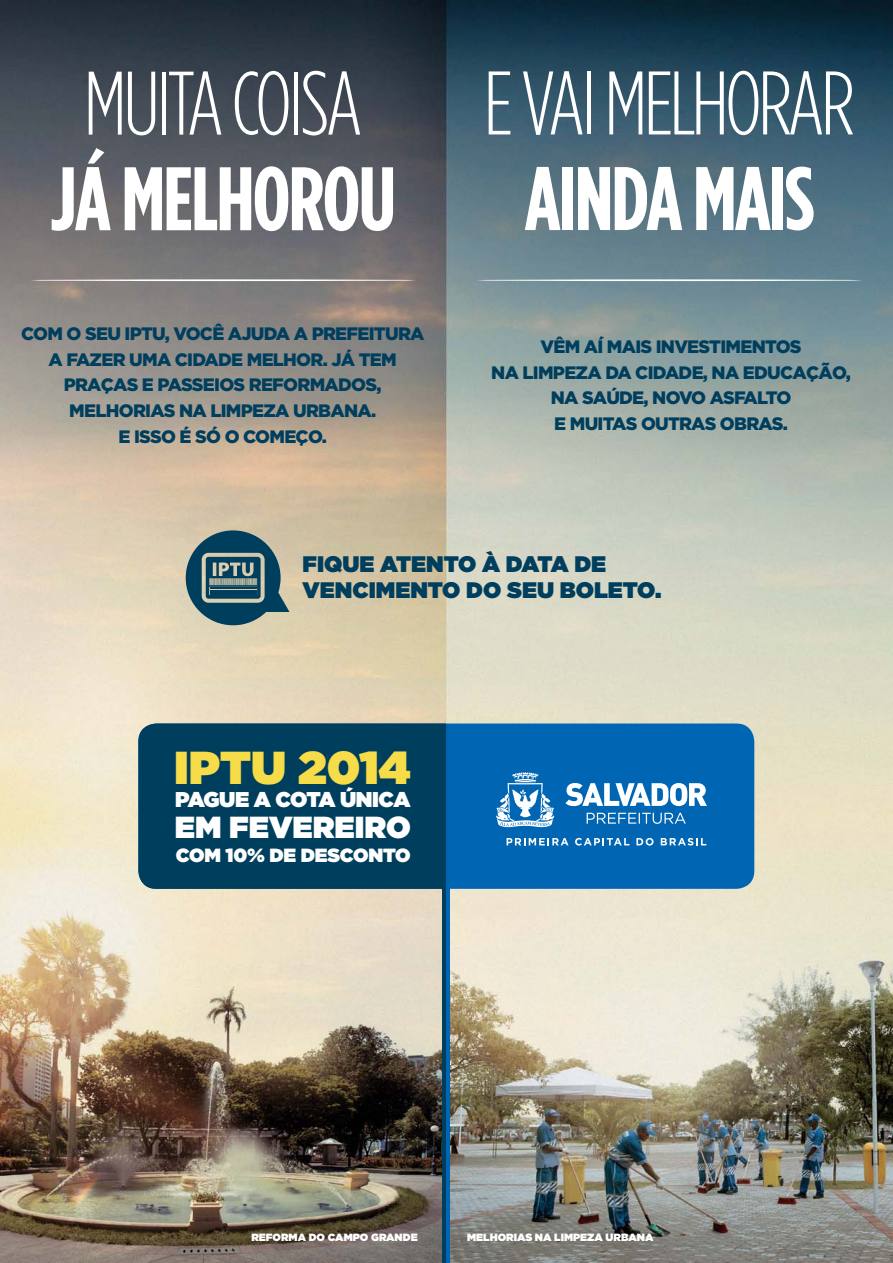
<style>
.page{position:relative;width:893px;height:1263px;background:#fff}
.page>*{position:absolute;margin:0;border:0;box-sizing:border-box;transform-origin:0 0}
.t1{font:300 condensed 90px "Gotham HTF";letter-spacing:-.04em;color:#fff}
.t2{font:700 condensed 90px "Gotham HTF";letter-spacing:-.02em;color:#fff}
.t3{font:900 46.2px "Gotham HTF";color:#f6dc48}
.t4{font:900 30.45px "Gotham HTF";color:#fff}
.t5{font:900 22.5px/25.2px "Gotham HTF";color:#003e5d}
.t6{font:900 21.45px "Gotham HTF";letter-spacing:-.03em;color:#fff}
.t7{font:900 19.05px "Gotham HTF";letter-spacing:-.01em;color:#fff}
.t8{font:900 18px/25.7px "Gotham HTF";letter-spacing:-.04em;color:#003e5d;text-align:center}
.t9{font:900 10.5px "Gotham HTF";color:#fff}
</style>
<div class="page">
<img style="left:0;top:0;width:892px;height:1263px">
<svg style="left:186px;top:530px;width:103px;height:95px;background:#56767d"></svg>
<div style="left:138px;top:724px;width:616px;height:165px;background:#0066b3;border-radius:18px"></div>
<div style="left:138px;top:724px;width:308px;height:165px;background:#003e5d"></div>
<hr style="left:442px;top:881px;width:4px;height:382px;background:#003e5d">
<hr style="left:446px;top:881px;width:4px;height:382px;background:#0066b3">
<svg style="left:506px;top:838px;width:62px;height:7px"></svg>
<svg style="left:575px;top:838px;width:54px;height:8px"></svg>
<svg style="left:636px;top:838px;width:17px;height:8px"></svg>
<svg style="left:661px;top:838px;width:45px;height:8px"></svg>
<svg style="left:496px;top:772px;width:59px;height:56px"></svg>
<svg style="left:565px;top:783px;width:142px;height:23px"></svg>
<svg style="left:587px;top:813px;width:99px;height:11px"></svg>
<hr style="left:30px;top:279px;width:386px;height:2px;background:#fff;border-radius:50%">
<hr style="left:476px;top:279px;width:387px;height:2px;background:#fff;border-radius:50%">
<h1 class="t1" style="left:84px;top:71px;width:280px">MUITA COISA</h1>
<h1 class="t2" style="left:50px;top:167px;width:347px">JÁ MELHOROU</h1>
<p class="t8" style="left:21px;top:323px;width:405px">COM O SEU IPTU, VOCÊ AJUDA A PREFEITURA<br>A FAZER UMA CIDADE MELHOR. JÁ TEM<br>PRAÇAS E PASSEIOS REFORMADOS,<br>MELHORIAS NA LIMPEZA URBANA.<br>E ISSO É SÓ O COMEÇO.</p>
<h1 class="t1" style="left:484px;top:71px;width:373px">E VAI MELHORAR</h1>
<h1 class="t2" style="left:525px;top:167px;width:291px">AINDA MAIS</h1>
<p class="t8" style="left:491px;top:336px;width:361px">VÊM AÍ MAIS INVESTIMENTOS<br>NA LIMPEZA DA CIDADE, NA EDUCAÇÃO,<br>NA SAÚDE, NOVO ASFALTO<br>E MUITAS OUTRAS OBRAS.</p>
<p class="t5" style="left:303px;top:554px;width:360px">FIQUE ATENTO À DATA DE<br>VENCIMENTO DO SEU BOLETO.</p>
<h2 class="t3" style="left:174px;top:751px;width:238px">IPTU 2014</h2>
<p class="t6" style="left:175px;top:792px;width:237px">PAGUE A COTA ÚNICA</p>
<h3 class="t4" style="left:175px;top:817px;width:238px">EM FEVEREIRO</h3>
<p class="t7" style="left:176px;top:849px;width:236px">COM 10% DE DESCONTO</p>
<p class="t9" style="left:251px;top:1234px;width:168px">REFORMA DO CAMPO GRANDE</p>
<p class="t9" style="left:467px;top:1234px;width:188px">MELHORIAS NA LIMPEZA URBANA</p>
</div>
